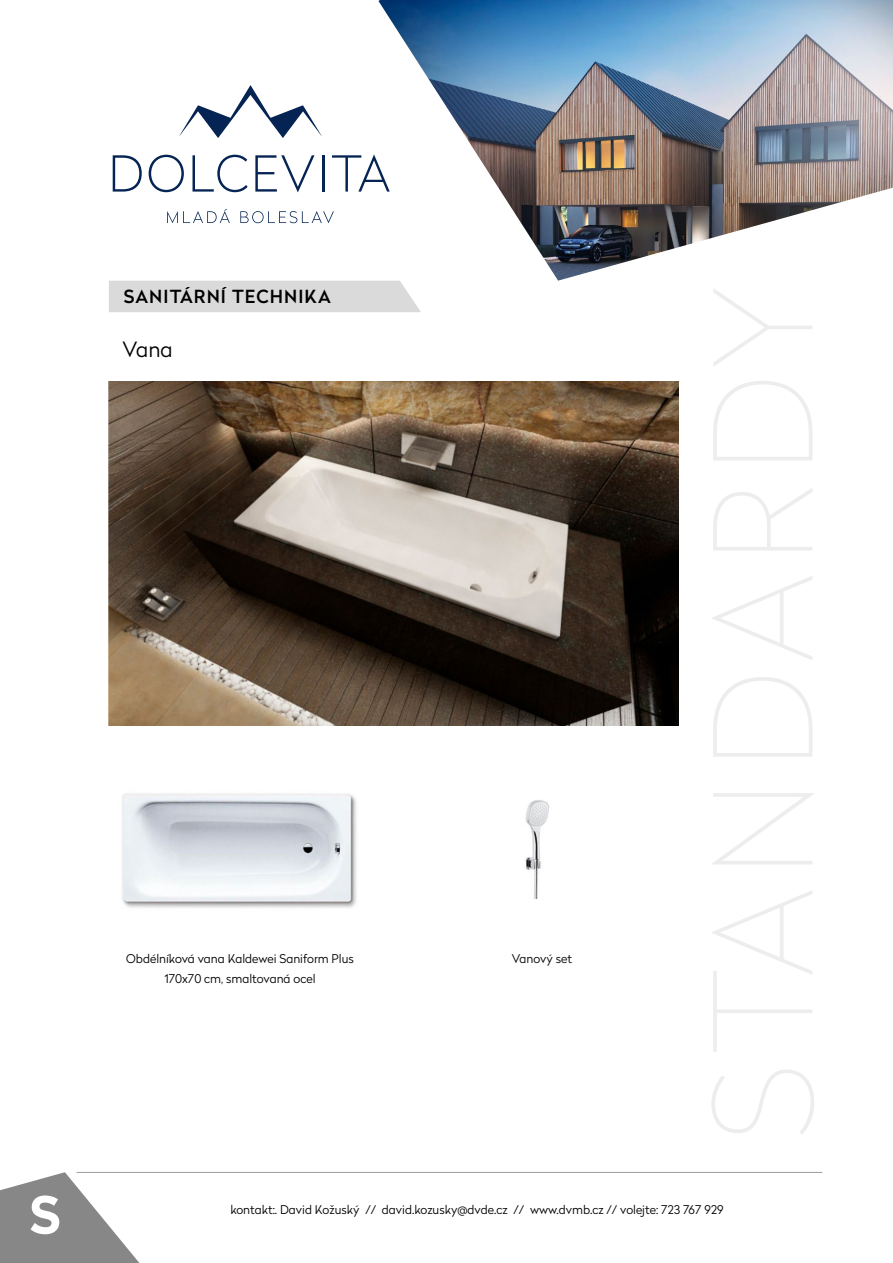
<style>
.page{position:relative;width:893px;height:1263px;background:#fff}
.page>*{position:absolute;margin:0;border:0;box-sizing:border-box;transform-origin:0 0}
.t1{font:700 51px "Radikal";color:#fff}
.t2{font:300 21px "Radikal";color:#000}
.t3{font:500 18px "Radikal";letter-spacing:.06em;color:#000}
.t4{font:300 12px/20.4px "Radikal";color:#000;text-align:center}
</style>
<div class="page">
<svg style="left:0;top:1172px;width:139px;height:91px"></svg>
<div style="left:109px;top:281px;width:312px;height:31px;background:#dadada"></div>
<img style="left:109px;top:381px;width:569px;height:344px">
<img style="left:122px;top:793px;width:235px;height:115px">
<img style="left:526px;top:800px;width:23px;height:98px">
<hr style="left:77px;top:1172px;width:745px;height:1px;background:#9d9d9c">
<img style="left:378px;top:0;width:515px;height:281px">
<svg style="left:179px;top:85px;width:143px;height:53px"></svg>
<svg style="left:113px;top:155px;width:29px;height:37px"></svg>
<svg style="left:149px;top:155px;width:35px;height:37px"></svg>
<svg style="left:193px;top:155px;width:55px;height:37px"></svg>
<svg style="left:255px;top:155px;width:59px;height:37px"></svg>
<hr style="left:322px;top:155px;width:2px;height:37px;background:#052453">
<svg style="left:332px;top:155px;width:58px;height:37px"></svg>
<svg style="left:167px;top:209px;width:63px;height:14px"></svg>
<svg style="left:240px;top:211px;width:94px;height:12px"></svg>
<p class="t3" style="left:124px;top:284px;width:209px">SANITÁRNÍ TECHNIKA</p>
<p class="t2" style="left:122px;top:335px;width:52px">Vana</p>
<p class="t4" style="left:126px;top:948px;width:229px">Obdélníková vana Kaldewei Saniform Plus<br>170x70 cm, smaltovaná ocel</p>
<p class="t4" style="left:512px;top:948px;width:62px">Vanový set</p>
<p class="t1" style="left:30px;top:1178px;width:32px">S</p>
<p class="t4" style="left:230px;top:1199px;width:495px">kontakt:. David Kožuský // david.kozusky@dvde.cz // www.dvmb.cz // volejte: 723 767 929</p>
</div>
